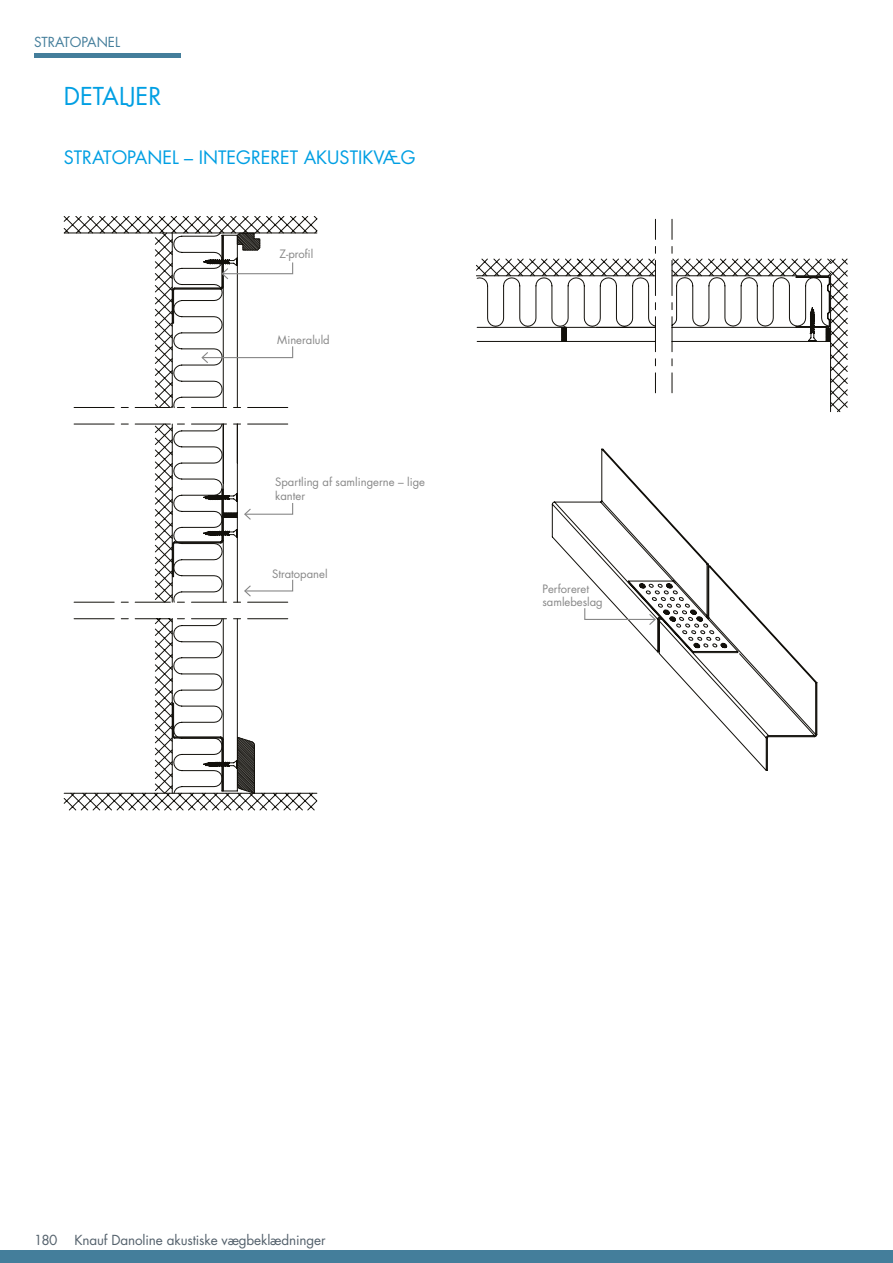
<style>
.page{position:relative;width:893px;height:1263px;background:#fff}
.page>*{position:absolute;margin:0;border:0;box-sizing:border-box;transform-origin:0 0}
.t1{font:24px "Futura Std";color:#009fe3}
.t2{font:18px "Futura Std";color:#009fe3}
.t3{font:13.5px "Futura Std";letter-spacing:-.01em;color:#54616c}
.t4{font:13.5px "Futura Std";color:#447e9b}
.t5{font:11.25px/13.5px "Futura Std";color:#878787}
</style>
<div class="page">
<hr style="left:34px;top:53px;width:147px;height:4px;background:#447e9b">
<div style="left:0;top:1250px;width:893px;height:13px;background:#447e9b"></div>
<svg style="left:64px;top:424px;width:253px;height:386px"></svg>
<hr style="left:64px;top:793px;width:253px;height:1px;background:#12100b">
<svg style="left:64px;top:216px;width:253px;height:208px"></svg>
<hr style="left:64px;top:233px;width:253px;height:1px;background:#12100b">
<svg style="left:476px;top:219px;width:371px;height:193px"></svg>
<svg style="left:551px;top:448px;width:267px;height:323px"></svg>
<svg style="left:294px;top:327px;width:273px;height:191px"></svg>
<svg style="left:584px;top:607px;width:73px;height:19px"></svg>
<svg style="left:74px;top:232px;width:220px;height:562px"></svg>
<p class="t4" style="left:34px;top:34px;width:88px">STRATOPANEL</p>
<h1 class="t1" style="left:64px;top:81px;width:99px">DETALJER</h1>
<h2 class="t2" style="left:64px;top:146px;width:353px">STRATOPANEL – INTEGRERET AKUSTIKVÆG</h2>
<p class="t5" style="left:279px;top:247px;width:35px">Z-profil</p>
<p class="t5" style="left:277px;top:333px;width:54px">Mineraluld</p>
<p class="t5" style="left:275px;top:476px;width:151px">Spartling af samlingerne – lige kanter</p>
<p class="t5" style="left:272px;top:567px;width:57px">Stratopanel</p>
<p class="t5" style="left:542px;top:582px;width:62px">Perforeret samlebeslag</p>
<p class="t3" style="left:34px;top:1231px;width:293px">180 Knauf Danoline akustiske vægbeklædninger</p>
</div>
